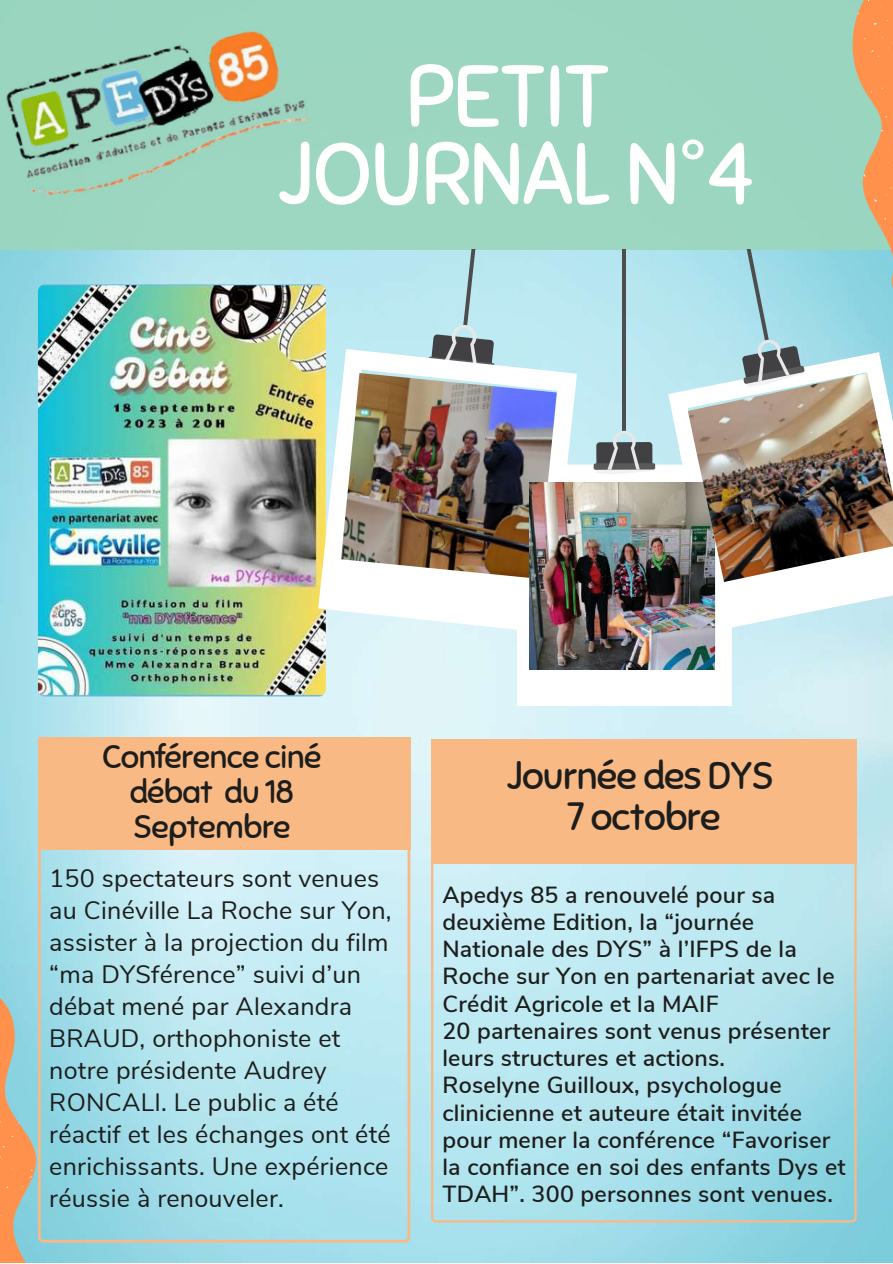
<style>
.page{position:relative;width:893px;height:1264px;background:#fff}
.page>*{position:absolute;margin:0;border:0;box-sizing:border-box;transform-origin:0 0}
.t1{font:86.85px/77.6px "Sniglet";letter-spacing:-.025em;color:#fff;text-align:center}
.t2{font:38.55px/41.4px "Sniglet";letter-spacing:-.025em;color:#1d1d1b;text-align:center}
.t3{font:32.55px/35.2px "Sniglet";letter-spacing:-.025em;color:#1d1d1b;text-align:center}
.t4{font:25.05px/32px "Nunito Sans";letter-spacing:.01em;color:#1d1d1b}
.t5{font:600 23.25px/27.3px "Nunito Sans";letter-spacing:.01em;color:#1d1d1b}
</style>
<div class="page">
<img style="left:0;top:250px;width:892px;height:1012px">
<div style="left:0;top:0;width:892px;height:250px;background:#9cd6bd"></div>
<svg style="left:818px;top:0;width:75px;height:333px"></svg>
<svg style="left:0;top:981px;width:76px;height:281px;background:#bab6a3"></svg>
<img style="left:6px;top:31px;width:303px;height:165px">
<svg style="left:431px;top:864px;width:425px;height:358px;background:#b4e3ec"></svg>
<svg style="left:38px;top:850px;width:372px;height:392px;background:#b6e2ea"></svg>
<div style="left:38px;top:737px;width:372px;height:113px;background:#f8b985"></div>
<img style="left:38px;top:284px;width:288px;height:412px;border-radius:7px">
<svg style="left:428px;top:250px;width:66px;height:99px;background:#abd1d8"></svg>
<svg style="left:318px;top:349px;width:574px;height:357px"></svg>
<svg style="left:727px;top:250px;width:77px;height:123px;background:#98c6d1"></svg>
<hr style="left:622px;top:250px;width:4px;height:182px;background:#4d4d4d">
<div style="left:593px;top:463px;width:62px;height:7px;background:#58595b;border-radius:2px"></div>
<svg style="left:595px;top:431px;width:59px;height:43px"></svg>
<img style="left:341px;top:373px;width:215px;height:205px">
<img style="left:529px;top:482px;width:185px;height:187px">
<img style="left:687px;top:373px;width:205px;height:209px">
<div style="left:431px;top:739px;width:425px;height:125px;background:#f8b985"></div>
<h1 class="t1" style="left:277px;top:59px;width:478px">PETIT<br>JOURNAL N°4</h1>
<h3 class="t3" style="left:102px;top:739px;width:221px">Conférence ciné débat du 18<br>Septembre</h3>
<p class="t4" style="left:49px;top:863px;width:344px">150 spectateurs sont venues au Cinéville La Roche sur Yon, assister à la projection du film “ma DYSférence” suivi d’un débat mené par Alexandra<br>BRAUD, orthophoniste et notre présidente Audrey<br>RONCALI. Le public a été réactif et les échanges ont été enrichissants. Une expérience réussie à renouveler.</p>
<h2 class="t2" style="left:506px;top:755px;width:269px">Journée des DYS<br>7 octobre</h2>
<p class="t5" style="left:442px;top:881px;width:405px">Apedys 85 a renouvelé pour sa deuxième Edition, la “journée Nationale des DYS” à l’IFPS de la Roche sur Yon en partenariat avec le Crédit Agricole et la MAIF<br>20 partenaires sont venus présenter leurs structures et actions.<br>Roselyne Guilloux, psychologue clinicienne et auteure était invitée pour mener la conférence “Favoriser la confiance en soi des enfants Dys et TDAH”. 300 personnes sont venues.</p>
</div>
